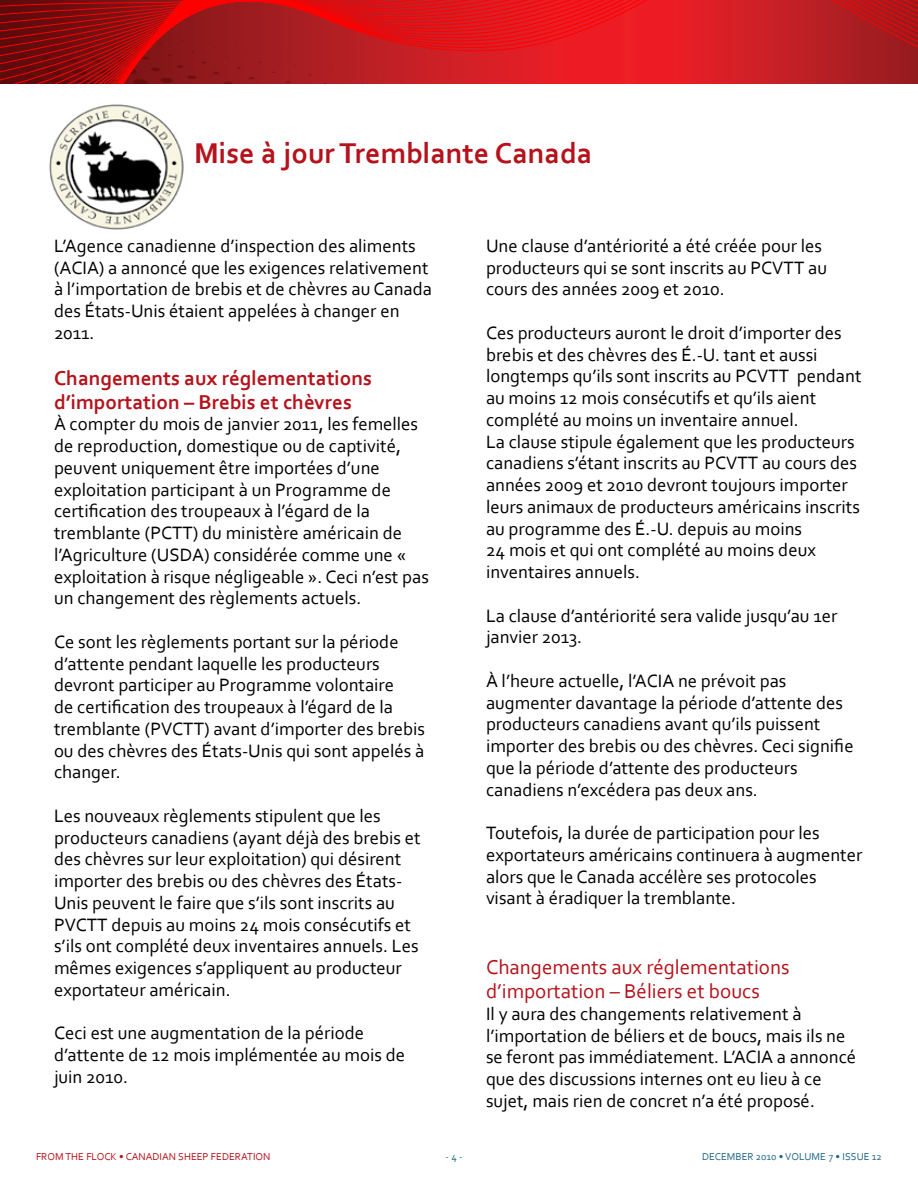
<style>
.page{position:relative;width:918px;height:1188px;background:#fff}
.page>*{position:absolute;margin:0;border:0;box-sizing:border-box;transform-origin:0 0}
.t1{font:700 30px "Corbel";color:#b5121b}
.t2{font:700 21px/24px "Corbel";color:#b5121b}
.t3{font:21px/24px "Corbel";color:#b5121b}
.t4{font:18.75px/21.8px "Corbel";color:#000}
.t5{font:10.5px "Corbel";color:#b5121b}
.t6{font:10.5px "Corbel";color:#1c6882}
</style>
<div class="page">
<img style="left:49px;top:104px;width:135px;height:126px">
<svg style="left:0;top:0;width:918px;height:84px"></svg>
<h1 class="t1" style="left:194px;top:134px;width:400px">Mise à jour Tremblante Canada</h1>
<p class="t4" style="left:54px;top:234px;width:379px">L’Agence canadienne d’inspection des aliments (ACIA) a annoncé que les exigences relativement à l’importation de brebis et de chèvres au Canada des États-Unis étaient appelées à changer en 2011.</p>
<p class="t2" style="left:54px;top:365px;width:320px">Changements aux réglementations d’importation – Brebis et chèvres</p>
<p class="t4" style="left:54px;top:413px;width:376px">À compter du mois de janvier 2011, les femelles de reproduction, domestique ou de captivité, peuvent uniquement être importées d’une exploitation participant à un Programme de certification des troupeaux à l’égard de la tremblante (PCTT) du ministère américain de l’Agriculture (USDA) considérée comme une « exploitation à risque négligeable ». Ceci n’est pas un changement des règlements actuels.</p>
<p class="t4" style="left:54px;top:630px;width:373px">Ce sont les règlements portant sur la période d’attente pendant laquelle les producteurs devront participer au Programme volontaire<br>de certification des troupeaux à l’égard de la tremblante (PVCTT) avant d’importer des brebis ou des chèvres des États-Unis qui sont appelés à changer.</p>
<p class="t4" style="left:54px;top:804px;width:368px">Les nouveaux règlements stipulent que les producteurs canadiens (ayant déjà des brebis et des chèvres sur leur exploitation) qui désirent importer des brebis ou des chèvres des États-Unis peuvent le faire que s’ils sont inscrits au PVCTT depuis au moins 24 mois consécutifs et s’ils ont complété deux inventaires annuels. Les mêmes exigences s’appliquent au producteur exportateur américain.</p>
<p class="t4" style="left:54px;top:1022px;width:353px">Ceci est une augmentation de la période d’attente de 12 mois implémentée au mois de juin 2010.</p>
<p class="t4" style="left:486px;top:234px;width:343px">Une clause d’antériorité a été créée pour les producteurs qui se sont inscrits au PCVTT au cours des années 2009 et 2010.</p>
<p class="t4" style="left:486px;top:321px;width:377px">Ces producteurs auront le droit d’importer des brebis et des chèvres des É.-U. tant et aussi longtemps qu’ils sont inscrits au PCVTT pendant au moins 12 mois consécutifs et qu’ils aient complété au moins un inventaire annuel.<br>La clause stipule également que les producteurs canadiens s’étant inscrits au PCVTT au cours des années 2009 et 2010 devront toujours importer leurs animaux de producteurs américains inscrits au programme des É.-U. depuis au moins<br>24 mois et qui ont complété au moins deux inventaires annuels.</p>
<p class="t4" style="left:486px;top:604px;width:353px">La clause d’antériorité sera valide jusqu’au 1er janvier 2013.</p>
<p class="t4" style="left:486px;top:669px;width:369px">À l’heure actuelle, l’ACIA ne prévoit pas augmenter davantage la période d’attente des producteurs canadiens avant qu’ils puissent importer des brebis ou des chèvres. Ceci signifie que la période d’attente des producteurs canadiens n’excédera pas deux ans.</p>
<p class="t4" style="left:486px;top:822px;width:378px">Toutefois, la durée de participation pour les exportateurs américains continuera à augmenter alors que le Canada accélère ses protocoles visant à éradiquer la tremblante.</p>
<p class="t3" style="left:486px;top:955px;width:305px">Changements aux réglementations d’importation – Béliers et boucs</p>
<p class="t4" style="left:486px;top:1002px;width:372px">Il y aura des changements relativement à l’importation de béliers et de boucs, mais ils ne se feront pas immédiatement. L’ACIA a annoncé que des discussions internes ont eu lieu à ce sujet, mais rien de concret n’a été proposé.</p>
<p class="t5" style="left:36px;top:1150px;width:236px">FROM THE FLOCK • CANADIAN SHEEP FEDERATION</p>
<p class="t6" style="left:446px;top:1150px;width:19px">- 4 -</p>
<p class="t6" style="left:702px;top:1150px;width:181px">DECEMBER 2010 • VOLUME 7 • ISSUE 12</p>
</div>
